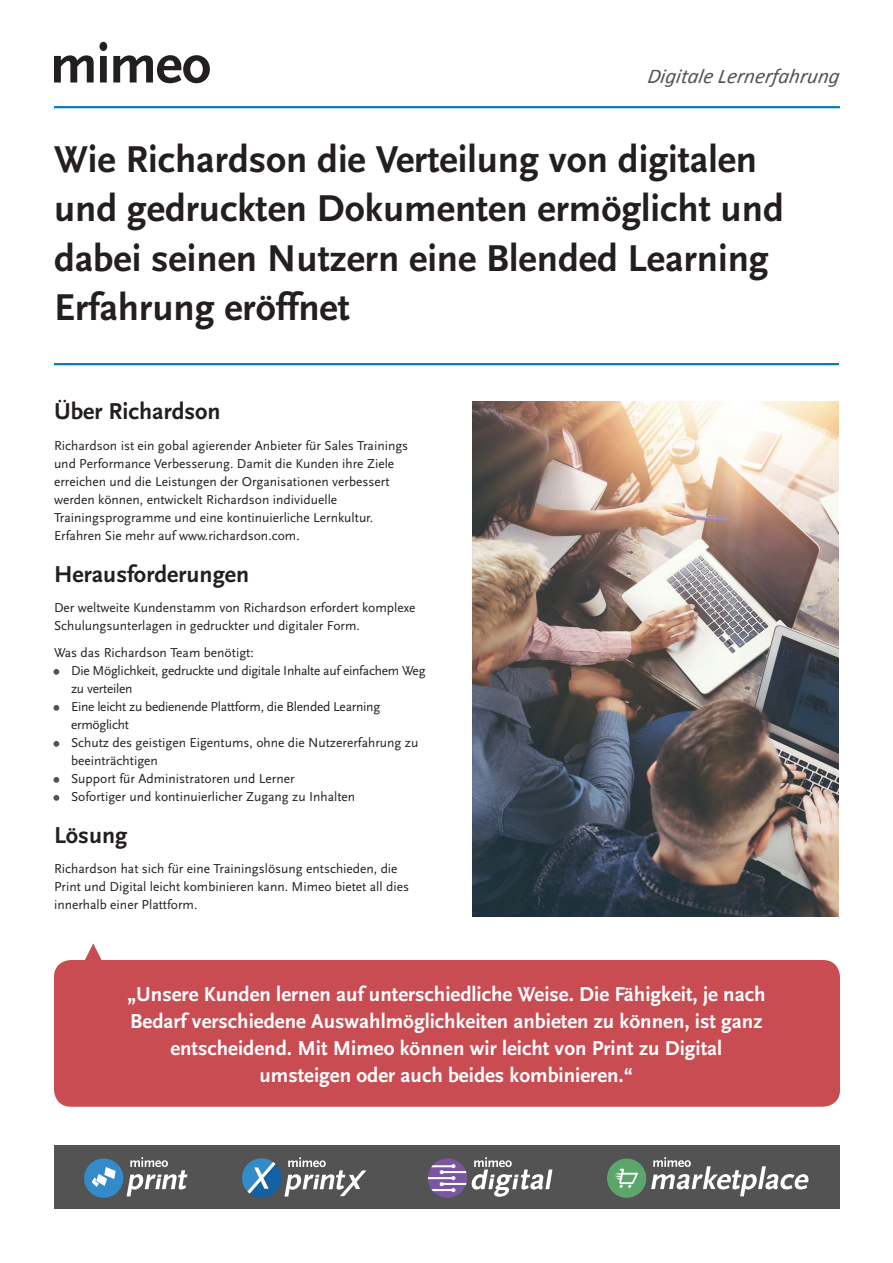
<style>
.page{position:relative;width:893px;height:1263px;background:#fff}
.page>*{position:absolute;margin:0;border:0;box-sizing:border-box;transform-origin:0 0}
.t1{font:700 39px/49.5px "Scala Sans LF";color:#231f20}
.t2{font:700 24px "Scala Sans LF";color:#231f20}
.t3{font:700 21px/27px "Scala Sans LF";color:#fff;text-align:center}
.t4{font:italic 21px "Calibri";color:#535353}
.t5{font:13.5px/18px "Scala Sans LF";color:#231f20}
.t6{font:13.5px/18px "Scala Sans LF";letter-spacing:-.02em;color:#231f20}
.s1{font-weight:700;color:#535353}
</style>
<div class="page">
<hr style="left:54px;top:106px;width:786px;height:2px;background:#0c7ab6">
<svg style="left:54px;top:55px;width:40px;height:27px"></svg>
<svg style="left:100px;top:42px;width:7px;height:40px"></svg>
<svg style="left:113px;top:55px;width:97px;height:28px"></svg>
<div style="left:54px;top:1146px;width:785px;height:63px;background:#535353"></div>
<svg style="left:428px;top:1157px;width:124px;height:41px"></svg>
<svg style="left:651px;top:1157px;width:158px;height:39px"></svg>
<div style="left:607px;top:1158px;width:39px;height:40px;background:#5da66b;border-radius:50%"></div>
<svg style="left:614px;top:1169px;width:24px;height:19px"></svg>
<div style="left:84px;top:1158px;width:39px;height:40px;background:#348bca;border-radius:50%"></div>
<svg style="left:127px;top:1157px;width:60px;height:39px"></svg>
<svg style="left:92px;top:1167px;width:24px;height:20px"></svg>
<svg style="left:242px;top:1157px;width:124px;height:41px"></svg>
<hr style="left:54px;top:363px;width:785px;height:2px;background:#0c7ab6">
<div style="left:54px;top:960px;width:786px;height:147px;background:#ca4c53;border-radius:17px"></div>
<svg style="left:85px;top:943px;width:17px;height:17px"></svg>
<svg style="left:53px;top:669px;width:6px;height:6px"></svg>
<svg style="left:53px;top:705px;width:6px;height:6px"></svg>
<svg style="left:53px;top:741px;width:6px;height:6px"></svg>
<svg style="left:53px;top:777px;width:6px;height:6px"></svg>
<svg style="left:53px;top:795px;width:6px;height:6px"></svg>
<img style="left:472px;top:402px;width:367px;height:514px">
<h3 class="t4" style="left:647px;top:62px;width:197px">Digitale Lernerfahrung</h3>
<h1 class="t1" style="left:54px;top:135px;width:731px">Wie Richardson die Verteilung von digitalen und gedruckten Dokumenten ermöglicht und dabei seinen Nutzern eine Blended Learning Erfahrung eröffnet</h1>
<h2 class="t2" style="left:54px;top:397px;width:168px">Über Richardson</h2>
<p class="t5" style="left:54px;top:437px;width:356px">Richardson ist ein gobal agierender Anbieter für Sales Trainings und Performance Verbesserung. Damit die Kunden ihre Ziele erreichen und die Leistungen der Organisationen verbessert werden können, entwickelt Richardson individuelle Trainingsprogramme und eine kontinuierliche Lernkultur.<br>Erfahren Sie mehr auf www.richardson.com.</p>
<h2 class="t2" style="left:54px;top:559px;width:197px">Herausforderungen</h2>
<p class="t5" style="left:54px;top:599px;width:363px">Der weltweite Kundenstamm von Richardson erfordert komplexe<br>Schulungsunterlagen in gedruckter und digitaler Form.</p>
<p class="t5" style="left:54px;top:643px;width:201px">Was das Richardson Team benötigt:</p>
<p class="t6" style="left:71px;top:661px;width:356px;text-indent:-17px"><span class="s1">•</span> Die Möglichkeit, gedruckte und digitale Inhalte auf einfachem Weg zu verteilen</p>
<p class="t6" style="left:71px;top:697px;width:311px;text-indent:-17px"><span class="s1">•</span> Eine leicht zu bedienende Plattform, die Blended Learning ermöglicht</p>
<p class="t5" style="left:71px;top:733px;width:349px;text-indent:-17px"><span class="s1">•</span> Schutz des geistigen Eigentums, ohne die Nutzererfahrung zu beeinträchtigen</p>
<p class="t5" style="left:54px;top:769px;width:242px"><span class="s1">•</span> Support für Administratoren und Lerner</p>
<p class="t5" style="left:54px;top:787px;width:303px"><span class="s1">•</span> Sofortiger und kontinuierlicher Zugang zu Inhalten</p>
<h2 class="t2" style="left:54px;top:820px;width:75px">Lösung</h2>
<p class="t5" style="left:54px;top:860px;width:357px">Richardson hat sich für eine Trainingslösung entschieden, die<br>Print und Digital leicht kombinieren kann. Mimeo bietet all dies innerhalb einer Plattform.</p>
<p class="t3" style="left:127px;top:980px;width:640px">„Unsere Kunden lernen auf unterschiedliche Weise. Die Fähigkeit, je nach Bedarf verschiedene Auswahlmöglichkeiten anbieten zu können, ist ganz entscheidend. Mit Mimeo können wir leicht von Print zu Digital umsteigen oder auch beides kombinieren.“</p>
</div>
